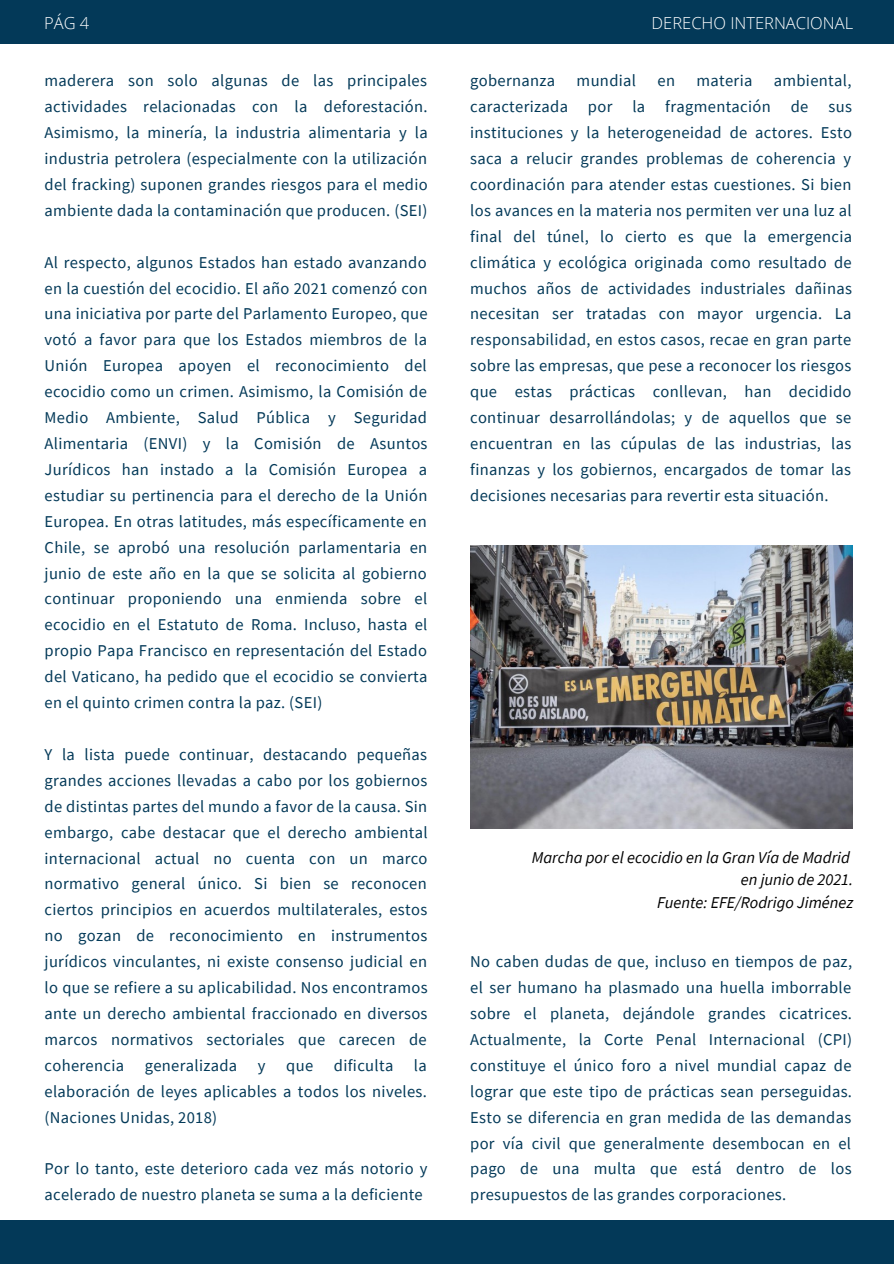
<style>
.page{position:relative;width:894px;height:1264px;background:#fff}
.page>*{position:absolute;margin:0;border:0;box-sizing:border-box;transform-origin:0 0}
.t1{font:16.5px/26px "Source Sans Pro";letter-spacing:.02em;color:#033958;text-align:justify}
.t2{font:italic 16.5px "Source Sans Pro";color:#000}
.t3{font:300 16.5px "Open Sans";color:#fff}
</style>
<div class="page">
<div style="left:0;top:0;width:893px;height:44px;background:#033958"></div>
<div style="left:0;top:1220px;width:893px;height:43px;background:#033958"></div>
<img style="left:470px;top:545px;width:382px;height:283px">
<p class="t3" style="left:44px;top:11px;width:47px">PÁG 4</p>
<p class="t3" style="left:651px;top:11px;width:203px">DERECHO INTERNACIONAL</p>
<p class="t1" style="left:45px;top:67px;width:384px">maderera son solo algunas de las principales actividades relacionadas con la deforestación.<br>Asimismo, la minería, la industria alimentaria y la industria petrolera (especialmente con la utilización del fracking) suponen grandes riesgos para el medio ambiente dada la contaminación que producen. (SEI)</p>
<p class="t1" style="left:45px;top:249px;width:384px">Al respecto, algunos Estados han estado avanzando en la cuestión del ecocidio. El año 2021 comenzó con una iniciativa por parte del Parlamento Europeo, que votó a favor para que los Estados miembros de la Unión Europea apoyen el reconocimiento del ecocidio como un crimen. Asimismo, la Comisión de Medio Ambiente, Salud Pública y Seguridad Alimentaria (ENVI) y la Comisión de Asuntos Jurídicos han instado a la Comisión Europea a estudiar su pertinencia para el derecho de la Unión Europea. En otras latitudes, más específicamente en Chile, se aprobó una resolución parlamentaria en junio de este año en la que se solicita al gobierno continuar proponiendo una enmienda sobre el ecocidio en el Estatuto de Roma. Incluso, hasta el propio Papa Francisco en representación del Estado del Vaticano, ha pedido que el ecocidio se convierta en el quinto crimen contra la paz. (SEI)</p>
<p class="t1" style="left:45px;top:741px;width:384px">Y la lista puede continuar, destacando pequeñas grandes acciones llevadas a cabo por los gobiernos de distintas partes del mundo a favor de la causa. Sin embargo, cabe destacar que el derecho ambiental internacional actual no cuenta con un marco normativo general único. Si bien se reconocen ciertos principios en acuerdos multilaterales, estos no gozan de reconocimiento en instrumentos jurídicos vinculantes, ni existe consenso judicial en lo que se refiere a su aplicabilidad. Nos encontramos ante un derecho ambiental fraccionado en diversos marcos normativos sectoriales que carecen de coherencia generalizada y que dificulta la elaboración de leyes aplicables a todos los niveles. (Naciones Unidas, 2018)</p>
<p class="t1" style="left:45px;top:1155px;width:384px">Por lo tanto, este deterioro cada vez más notorio y acelerado de nuestro planeta se suma a la deficiente</p>
<p class="t1" style="left:470px;top:67px;width:383px;text-indent:303px">ambiental, caracterizada por la fragmentación de sus instituciones y la heterogeneidad de actores. Esto saca a relucir grandes problemas de coherencia y coordinación para atender estas cuestiones. Si bien los avances en la materia nos permiten ver una luz al final del túnel, lo cierto es que la emergencia climática y ecológica originada como resultado de muchos años de actividades industriales dañinas necesitan ser tratadas con mayor urgencia. La responsabilidad, en estos casos, recae en gran parte sobre las empresas, que pese a reconocer los riesgos que estas prácticas conllevan, han decidido continuar desarrollándolas; y de aquellos que se encuentran en las cúpulas de las industrias, las finanzas y los gobiernos, encargados de tomar las decisiones necesarias para revertir esta situación.</p>
<p class="t1" style="left:470px;top:67px;width:86px">gobernanza</p>
<p class="t1" style="left:576px;top:67px;width:61px">mundial</p>
<p class="t1" style="left:657px;top:67px;width:19px">en</p>
<p class="t1" style="left:696px;top:67px;width:57px">materia</p>
<p class="t2" style="left:531px;top:846px;width:320px">Marcha por el ecocidio en la Gran Vía de Madrid</p>
<p class="t2" style="left:740px;top:869px;width:114px">en junio de 2021.</p>
<p class="t2" style="left:657px;top:891px;width:197px">Fuente: EFE/Rodrigo Jiménez</p>
<p class="t1" style="left:470px;top:948px;width:383px">No caben dudas de que, incluso en tiempos de paz, el ser humano ha plasmado una huella imborrable sobre el planeta, dejándole grandes cicatrices.<br>Actualmente, la Corte Penal Internacional (CPI) constituye el único foro a nivel mundial capaz de lograr que este tipo de prácticas sean perseguidas.<br>Esto se diferencia en gran medida de las demandas por vía civil que generalmente desembocan en el pago de una multa que está dentro de los presupuestos de las grandes corporaciones.</p>
</div>
